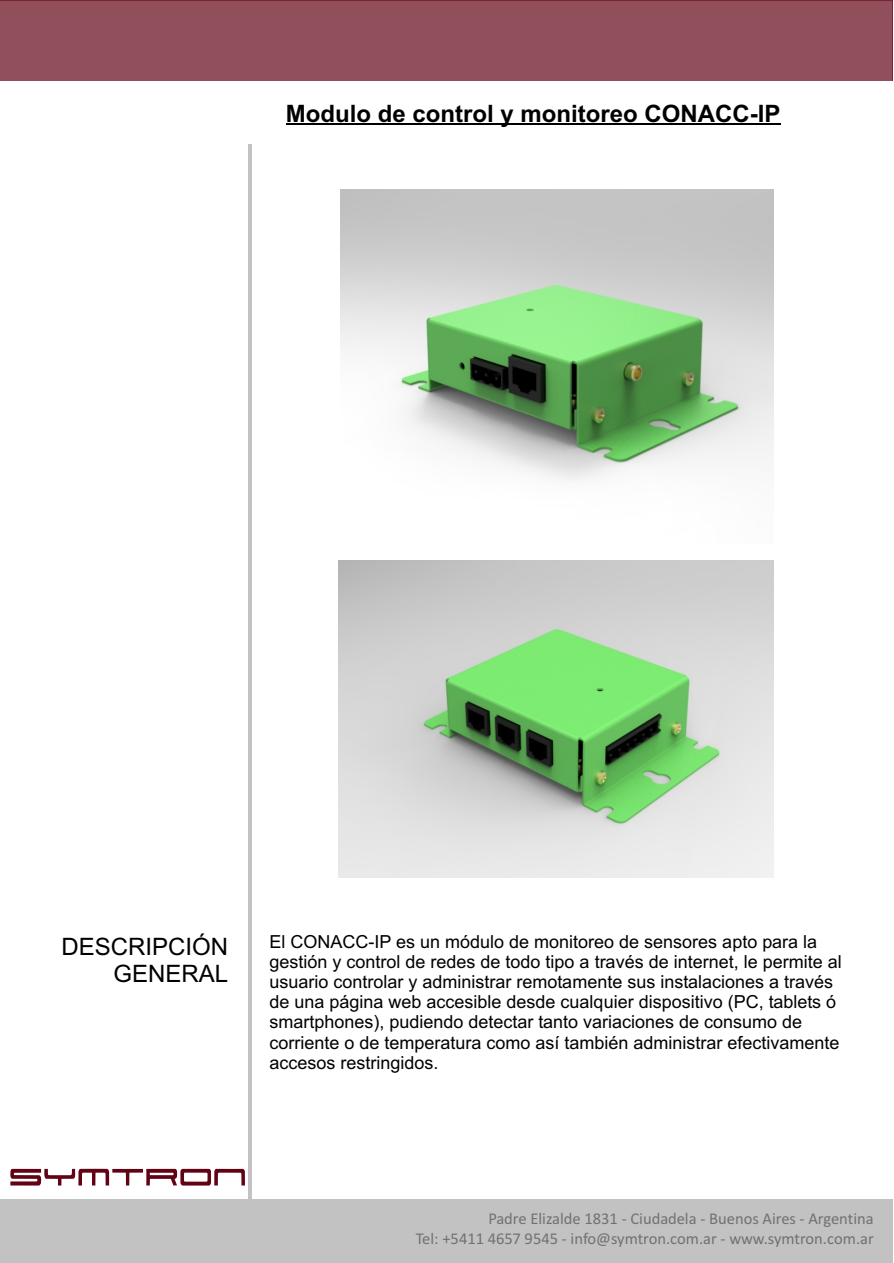
<style>
.page{position:relative;width:894px;height:1263px;background:#fff}
.page>*{position:absolute;margin:0;border:0;box-sizing:border-box;transform-origin:0 0}
.t1{font:700 24px "Arial";color:#000}
.t2{font:24px/26.8px "Arial";color:#000;text-align:right}
.t3{font:18px/20.1px "Arial";color:#000}
.t4{font:16.5px/20.1px "Calibri";color:#737070;text-align:right}
</style>
<div class="page">
<div style="left:0;top:1199px;width:893px;height:64px;background:#c2c2c2"></div>
<div style="left:0;top:0;width:893px;height:80px;background:#914f5b"></div>
<svg style="left:10px;top:1169px;width:235px;height:17px"></svg>
<hr style="left:249px;top:144px;width:3px;height:1056px;background:#c2c2c2">
<hr style="left:286px;top:124px;width:495px;height:1px;background:#000">
<img style="left:340px;top:190px;width:434px;height:291px">
<img style="left:339px;top:560px;width:435px;height:318px">
<h1 class="t1" style="left:286px;top:104px;width:496px">Modulo de control y monitoreo CONACC-IP</h1>
<h1 class="t2" style="left:61px;top:936px;width:168px">DESCRIPCIÓN<br>GENERAL</h1>
<p class="t3" style="left:269px;top:933px;width:574px">El CONACC-IP es un módulo de monitoreo de sensores apto para la gestión y control de redes de todo tipo a través de internet, le permite al usuario controlar y administrar remotamente sus instalaciones a través de una página web accesible desde cualquier dispositivo (PC, tablets ó smartphones), pudiendo detectar tanto variaciones de consumo de corriente o de temperatura como así también administrar efectivamente accesos restringidos.</p>
<p class="t4" style="left:416px;top:1209px;width:460px">Padre Elizalde 1831 - Ciudadela - Buenos Aires - Argentina<br>Tel: +5411 4657 9545 - info@symtron.com.ar - www.symtron.com.ar</p>
</div>
